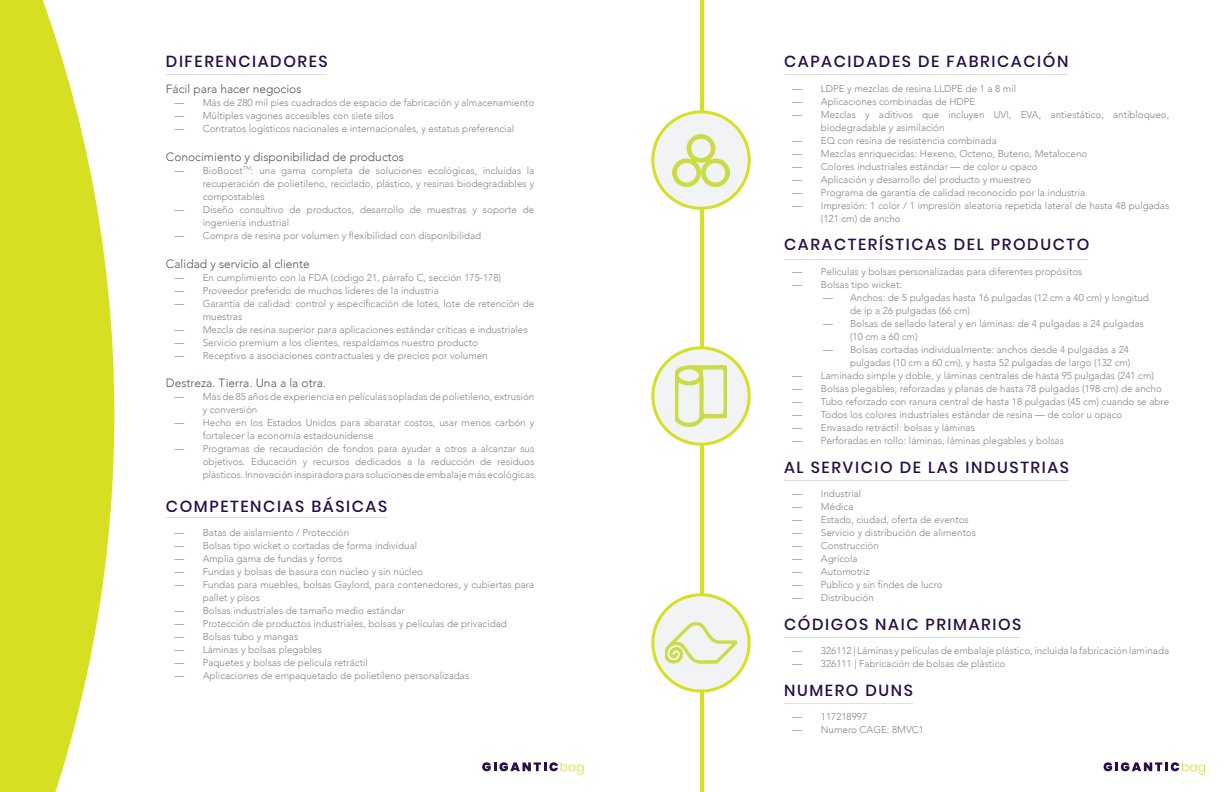
<style>
.page{position:relative;width:1224px;height:792px;background:#fff}
.page>*{position:absolute;margin:0;border:0;box-sizing:border-box;transform-origin:0 0}
.t1{font:500 16px "Poppins";letter-spacing:.1em;color:#250f48}
.t2{font:300 12px "Avenir";color:#515960}
.t3{font:300 9.9px/13px "Avenir";color:#868689}
</style>
<div class="page">
<hr style="left:700px;top:0;width:3px;height:792px;background:#d6df21">
<svg style="left:1104px;top:762px;width:101px;height:13px"></svg>
<svg style="left:482px;top:762px;width:102px;height:13px"></svg>
<svg style="left:0;top:0;width:114px;height:792px;fill:#d6df21"></svg>
<svg style="left:651px;top:346px;width:100px;height:100px"></svg>
<img style="left:675px;top:366px;width:52px;height:60px">
<svg style="left:651px;top:593px;width:100px;height:100px"></svg>
<img style="left:665px;top:623px;width:72px;height:40px">
<svg style="left:651px;top:110px;width:100px;height:100px"></svg>
<img style="left:673px;top:134px;width:56px;height:52px">
<hr style="left:166px;top:75px;width:161px;height:1px;background:#e0dfdf">
<hr style="left:784px;top:75px;width:283px;height:1px;background:#e0dfdf">
<hr style="left:784px;top:259px;width:303px;height:1px;background:#e0dfdf">
<hr style="left:784px;top:481px;width:284px;height:1px;background:#e0dfdf">
<hr style="left:784px;top:637px;width:236px;height:1px;background:#e0dfdf">
<hr style="left:784px;top:703px;width:128px;height:1px;background:#e0dfdf">
<hr style="left:166px;top:517px;width:220px;height:1px;background:#e0dfdf">
<h1 class="t1" style="left:166px;top:50px;width:164px">DIFERENCIADORES</h1>
<p class="t2" style="left:166px;top:81px;width:137px">Fácil para hacer negocios</p>
<p class="t3" style="left:174px;top:96px;width:362px">— Más de 280 mil pies cuadrados de espacio de fabricación y almacenamiento</p>
<p class="t3" style="left:174px;top:109px;width:221px">— Múltiples vagones accesibles con siete silos</p>
<p class="t3" style="left:174px;top:122px;width:341px">— Contratos logísticos nacionales e internacionales, y estatus preferencial</p>
<p class="t2" style="left:166px;top:149px;width:240px">Conocimiento y disponibilidad de productos</p>
<p class="t3" style="left:203px;top:164px;width:333px;text-align:justify;text-indent:-28px">— BioBoost<sup>TM</sup>: una gama completa de soluciones ecológicas, incluidas la recuperación de polietileno, reciclado, plástico, y resinas biodegradables y compostables</p>
<p class="t3" style="left:203px;top:203px;width:333px;text-indent:-28px">— Diseño consultivo de productos, desarrollo de muestras y soporte de ingeniería industrial</p>
<p class="t3" style="left:174px;top:229px;width:308px">— Compra de resina por volumen y flexibilidad con disponibilidad</p>
<p class="t2" style="left:166px;top:256px;width:146px">Calidad y servicio al cliente</p>
<p class="t3" style="left:174px;top:271px;width:328px">— En cumplimiento con la FDA (código 21, párrafo C, sección 175-178)</p>
<p class="t3" style="left:174px;top:284px;width:266px">— Proveedor preferido de muchos líderes de la industria</p>
<p class="t3" style="left:203px;top:297px;width:333px;text-indent:-28px">— Garantía de calidad: control y especificación de lotes, lote de retención de muestras</p>
<p class="t3" style="left:174px;top:323px;width:355px">— Mezcla de resina superior para aplicaciones estándar críticas e industriales</p>
<p class="t3" style="left:174px;top:336px;width:305px">— Servicio premium a los clientes, respaldamos nuestro producto</p>
<p class="t3" style="left:174px;top:349px;width:315px">— Receptivo a asociaciones contractuales y de precios por volumen</p>
<p class="t2" style="left:166px;top:375px;width:162px">Destreza. Tierra. Una a la otra.</p>
<p class="t3" style="left:203px;top:391px;width:333px;text-indent:-28px">— Más de 85 años de experiencia en películas sopladas de polietileno, extrusión y conversión</p>
<p class="t3" style="left:203px;top:417px;width:333px;text-indent:-28px">— Hecho en los Estados Unidos para abaratar costos, usar menos carbón y fortalecer la economía estadounidense</p>
<p class="t3" style="left:203px;top:443px;width:333px;text-align:justify;text-indent:-28px">— Programas de recaudación de fondos para ayudar a otros a alcanzar sus objetivos. Educación y recursos dedicados a la reducción de residuos plásticos. Innovación inspiradora para soluciones de embalaje más ecológicas</p>
<h1 class="t1" style="left:166px;top:495px;width:223px">COMPETENCIAS BÁSICAS</h1>
<p class="t3" style="left:174px;top:527px;width:176px">— Batas de aislamiento / Protección</p>
<p class="t3" style="left:174px;top:540px;width:244px">— Bolsas tipo wicket o cortadas de forma individual</p>
<p class="t3" style="left:174px;top:553px;width:169px">— Amplia gama de fundas y forros</p>
<p class="t3" style="left:174px;top:566px;width:250px">— Fundas y bolsas de basura con núcleo y sin núcleo</p>
<p class="t3" style="left:203px;top:579px;width:333px;text-indent:-28px">— Fundas para muebles, bolsas Gaylord, para contenedores, y cubiertas para pallet y pisos</p>
<p class="t3" style="left:174px;top:605px;width:232px">— Bolsas industriales de tamaño medio estándar</p>
<p class="t3" style="left:174px;top:618px;width:334px">— Protección de productos industriales, bolsas y películas de privacidad</p>
<p class="t3" style="left:174px;top:631px;width:125px">— Bolsas tubo y mangas</p>
<p class="t3" style="left:174px;top:644px;width:149px">— Láminas y bolsas plegables</p>
<p class="t3" style="left:174px;top:657px;width:195px">— Paquetes y bolsas de película retráctil</p>
<p class="t3" style="left:174px;top:670px;width:296px">— Aplicaciones de empaquetado de polietileno personalizadas</p>
<h1 class="t1" style="left:784px;top:50px;width:286px">CAPACIDADES DE FABRICACIÓN</h1>
<p class="t3" style="left:793px;top:82px;width:225px">— LDPE y mezclas de resina LLDPE de 1 a 8 mil</p>
<p class="t3" style="left:793px;top:95px;width:184px">— Aplicaciones combinadas de HDPE</p>
<p class="t3" style="left:821px;top:108px;width:350px;text-indent:-28px">— Mezclas y aditivos que incluyen UVI, EVA, antiestático, antibloqueo, biodegradable y asimilación</p>
<p class="t3" style="left:793px;top:134px;width:206px">— EQ con resina de resistencia combinada</p>
<p class="t3" style="left:793px;top:147px;width:296px">— Mezclas enriquecidas: Hexeno, Octeno, Buteno, Metaloceno</p>
<p class="t3" style="left:793px;top:160px;width:247px">— Colores industriales estándar — de color u opaco</p>
<p class="t3" style="left:793px;top:173px;width:240px">— Aplicación y desarrollo del producto y muestreo</p>
<p class="t3" style="left:793px;top:186px;width:294px">— Programa de garantía de calidad reconocido por la industria</p>
<p class="t3" style="left:821px;top:199px;width:350px;text-indent:-28px">— Impresión: 1 color / 1 impresión aleatoria repetida lateral de hasta 48 pulgadas (121 cm) de ancho</p>
<h1 class="t1" style="left:784px;top:234px;width:307px">CARACTERÍSTICAS DEL PRODUCTO</h1>
<p class="t3" style="left:793px;top:265px;width:291px">— Películas y bolsas personalizadas para diferentes propósitos</p>
<p class="t3" style="left:793px;top:278px;width:111px">— Bolsas tipo wicket:</p>
<p class="t3" style="left:850px;top:291px;width:300px;text-indent:-27px">— Anchos: de 5 pulgadas hasta 16 pulgadas (12 cm a 40 cm) y longitud de ip a 26 pulgadas (66 cm)</p>
<p class="t3" style="left:850px;top:317px;width:295px;text-indent:-27px">— Bolsas de sellado lateral y en láminas: de 4 pulgadas a 24 pulgadas (10 cm a 60 cm)</p>
<p class="t3" style="left:823px;top:343px;width:309px;text-align:right">— Bolsas cortadas individualmente: anchos desde 4 pulgadas a 24 pulgadas (10 cm a 60 cm), y hasta 52 pulgadas de largo (132 cm)</p>
<p class="t3" style="left:793px;top:369px;width:363px">— Laminado simple y doble, y láminas centrales de hasta 95 pulgadas (241 cm)</p>
<p class="t3" style="left:793px;top:382px;width:371px">— Bolsas plegables, reforzadas y planas de hasta 78 pulgadas (198 cm) de ancho</p>
<p class="t3" style="left:793px;top:395px;width:378px">— Tubo reforzado con ranura central de hasta 18 pulgadas (45 cm) cuando se abre</p>
<p class="t3" style="left:793px;top:408px;width:331px">— Todos los colores industriales estándar de resina — de color u opaco</p>
<p class="t3" style="left:793px;top:421px;width:184px">— Envasado retráctil: bolsas y láminas</p>
<p class="t3" style="left:793px;top:434px;width:273px">— Perforadas en rollo: láminas, láminas plegables y bolsas</p>
<h1 class="t1" style="left:784px;top:456px;width:287px">AL SERVICIO DE LAS INDUSTRIAS</h1>
<p class="t3" style="left:793px;top:487px;width:70px">— Industrial</p>
<p class="t3" style="left:793px;top:500px;width:62px">— Médica</p>
<p class="t3" style="left:793px;top:513px;width:178px">— Estado, ciudad, oferta de eventos</p>
<p class="t3" style="left:793px;top:526px;width:185px">— Servicio y distribución de alimentos</p>
<p class="t3" style="left:793px;top:539px;width:88px">— Construcción</p>
<p class="t3" style="left:793px;top:552px;width:67px">— Agrícola</p>
<p class="t3" style="left:793px;top:565px;width:79px">— Automotriz</p>
<p class="t3" style="left:793px;top:578px;width:152px">— Publico y sin findes de lucro</p>
<p class="t3" style="left:793px;top:591px;width:83px">— Distribución</p>
<h1 class="t1" style="left:784px;top:613px;width:239px">CÓDIGOS NAIC PRIMARIOS</h1>
<p class="t3" style="left:793px;top:644px;width:378px">— 326112 | Láminas y películas de embalaje plástico, incluida la fabricación laminada</p>
<p class="t3" style="left:793px;top:657px;width:214px">— 326111 | Fabricación de bolsas de plástico</p>
<h1 class="t1" style="left:784px;top:679px;width:131px">NUMERO DUNS</h1>
<p class="t3" style="left:793px;top:711px;width:76px">— 117218997</p>
<p class="t3" style="left:793px;top:724px;width:133px">— Numero CAGE: 8MVC1</p>
</div>
